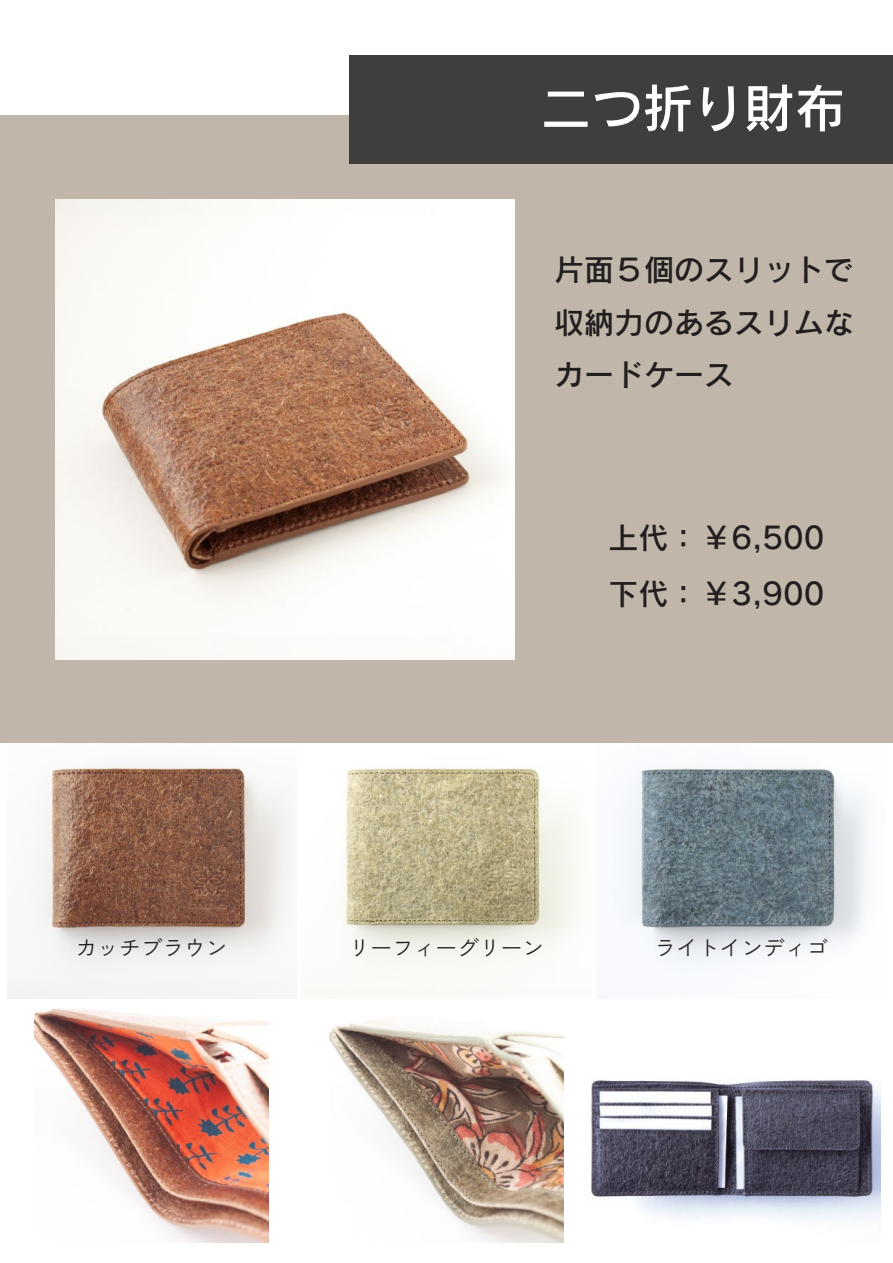
<style>
.page{position:relative;width:893px;height:1263px;background:#fff}
.page>*{position:absolute;margin:0;border:0;box-sizing:border-box;transform-origin:0 0}
.t1{font:52.05px "Rodin Pro N DB";color:#fff}
.t2{font:30px/52.5px "Rodin Pro N DB";color:#231f20;text-align:justify}
.t3{font:21.75px "Zen Kaku Gothic New";color:#231f20}
</style>
<div class="page">
<img style="left:7px;top:765px;width:282px;height:233px">
<img style="left:302px;top:766px;width:277px;height:232px">
<img style="left:617px;top:766px;width:251px;height:205px">
<img style="left:35px;top:1009px;width:234px;height:233px">
<img style="left:330px;top:1020px;width:233px;height:222px">
<img style="left:591px;top:1080px;width:289px;height:140px">
<div style="left:0;top:116px;width:893px;height:627px;background:#c0b7aa"></div>
<div style="left:349px;top:56px;width:544px;height:108px;background:#3e3e3f"></div>
<img style="left:55px;top:200px;width:459px;height:459px">
<h1 class="t1" style="left:540px;top:74px;width:307px">二つ折り財布</h1>
<p class="t2" style="left:554px;top:243px;width:301px">片面５個のスリットで収納力のあるスリムなカードケース</p>
<p class="t2" style="left:608px;top:510px;width:218px">上代： ￥6,500</p>
<p class="t2" style="left:608px;top:566px;width:218px">下代： ￥3,900</p>
<p class="t3" style="left:76px;top:935px;width:154px">カッチブラウン</p>
<p class="t3" style="left:349px;top:935px;width:197px">リーフィーグリーン</p>
<p class="t3" style="left:654px;top:935px;width:175px">ライトインディゴ</p>
</div>
